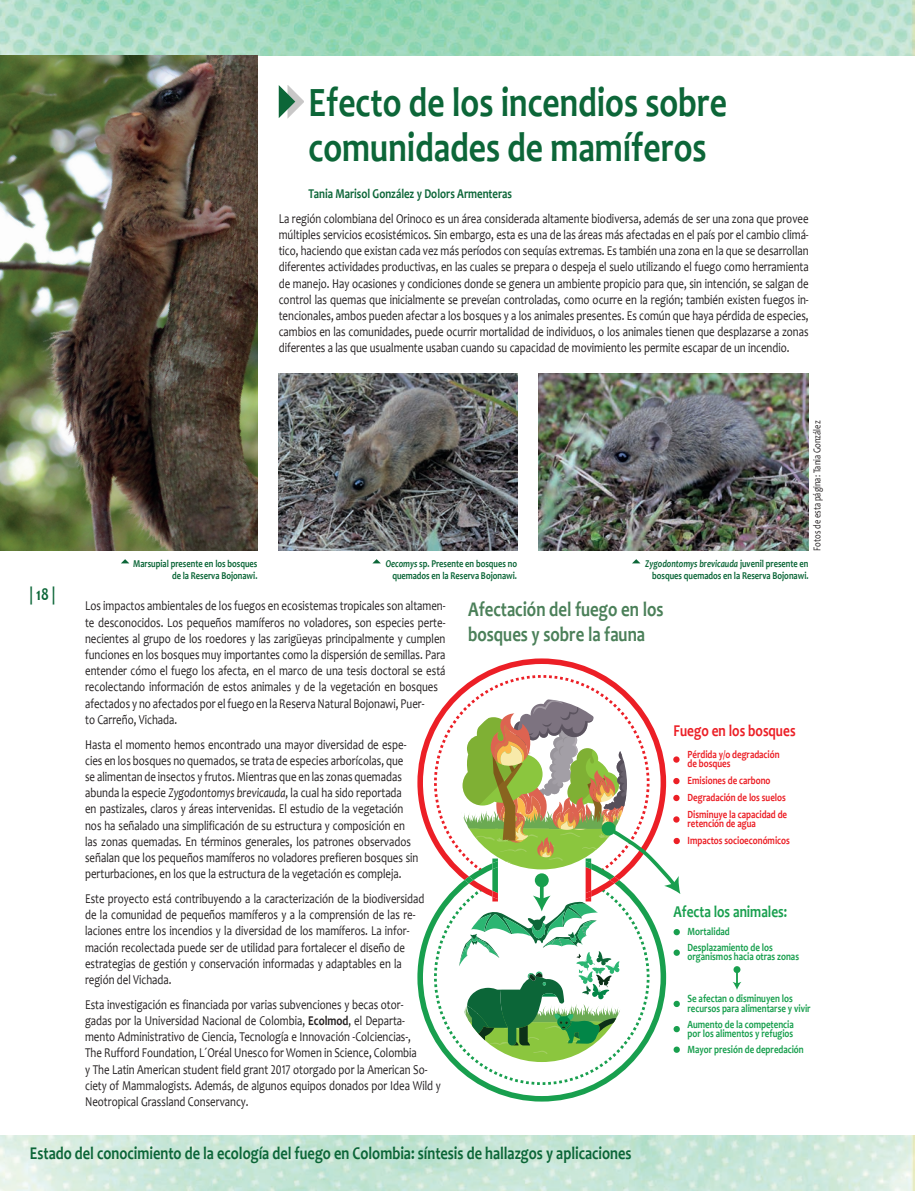
<style>
.page{position:relative;width:915px;height:1191px;background:#fff}
.page>*{position:absolute;margin:0;border:0;box-sizing:border-box;transform-origin:0 0}
.t1{font:700 42px/45px "Candara";color:#0c6638;scale:.8 1}
.t2{font:700 21px/25.2px "Candara";color:#4b8059;scale:.8 1}
.t3{font:700 18px "Candara";color:#0c6638;scale:.8 1}
.t4{font:700 16.65px "Candara";color:#189f4e;scale:.8 1}
.t5{font:700 16.65px "Candara";color:#ec1f26;scale:.8 1}
.t6{font:13.5px/16.2px "Candara";color:#231f20;scale:.8 1}
.t7{font:700 13.5px "Candara";color:#0c6638;scale:.8 1}
.t8{font:700 11.1px/9.3px "Candara";color:#189f4e;scale:.8 1}
.t9{font:700 11.1px/9.3px "Candara";color:#ec1f26;scale:.8 1}
.t10{font:700 10.5px/12.6px "Candara";color:#0c6638;text-align:right;scale:.8 1}
.t11{font:10.5px "Candara";color:#231f20;scale:.8 1}
.s1{font-style:italic}
.s2{font-weight:700}
</style>
<div class="page">
<img style="left:0;top:1135px;width:914px;height:56px">
<img style="left:0;top:0;width:914px;height:55px">
<svg style="left:417px;top:658px;width:217px;height:215px"></svg>
<svg style="left:417px;top:887px;width:220px;height:214px"></svg>
<div style="left:733px;top:966px;width:7px;height:7px;background:#189f4e;border-radius:50%"></div>
<svg style="left:732px;top:969px;width:9px;height:20px"></svg>
<svg style="left:456px;top:699px;width:224px;height:358px"></svg>
<img style="left:0;top:55px;width:257px;height:495px">
<img style="left:279px;top:373px;width:238px;height:177px">
<img style="left:538px;top:373px;width:270px;height:177px">
<div style="left:287px;top:85px;width:17px;height:33px;background:#231f20;opacity:.25"></div>
<svg style="left:279px;top:85px;width:16px;height:33px"></svg>
<svg style="left:373px;top:559px;width:8px;height:4px"></svg>
<svg style="left:121px;top:559px;width:8px;height:4px"></svg>
<svg style="left:632px;top:559px;width:8px;height:4px"></svg>
<h1 class="t1" style="left:308px;top:79px;width:524px">Efecto de los incendios sobre comunidades de mamíferos</h1>
<p class="t7" style="left:308px;top:185px;width:256px">Tania Marisol González y Dolors Armenteras</p>
<p class="t6" style="left:278px;top:210px;width:663px;text-align:justify">La región colombiana del Orinoco es un área considerada altamente biodiversa, además de ser una zona que provee múltiples servicios ecosistémicos. Sin embargo, esta es una de las áreas más afectadas en el país por el cambio climá&shy;tico, haciendo que existan cada vez más períodos con sequías extremas. Es también una zona en la que se desarrollan diferentes actividades productivas, en las cuales se prepara o despeja el suelo utilizando el fuego como herramienta de manejo. Hay ocasiones y condiciones donde se genera un ambiente propicio para que, sin intención, se salgan de control las quemas que inicialmente se preveían controladas, como ocurre en la región; también existen fuegos in&shy;tencionales, ambos pueden afectar a los bosques y a los animales presentes. Es común que haya pérdida de especies, cambios en las comunidades, puede ocurrir mortalidad de individuos, o los animales tienen que desplazarse a zonas diferentes a las que usualmente usaban cuando su capacidad de movimiento les permite escapar de un incendio.</p>
<h3 class="t3" style="left:30px;top:582px;width:34px">| 18 |</h3>
<p class="t11" style="left:810px;top:550px;width:164px;rotate:-90deg">Fotos de esta página: Tania González</p>
<p class="t10" style="left:133px;top:557px;width:157px">Marsupial presente en los bosques de la Reserva Bojonawi.</p>
<p class="t6" style="left:85px;top:598px;width:452px">Los impactos ambientales de los fuegos en ecosistemas tropicales son altamen&shy;te desconocidos. Los pequeños mamíferos no voladores, son especies perte&shy;necientes al grupo de los roedores y las zarigüeyas principalmente y cumplen funciones en los bosques muy importantes como la dispersión de semillas. Para entender cómo el fuego los afecta, en el marco de una tesis doctoral se está recolectando información de estos animales y de la vegetación en bosques afectados y no afectados por el fuego en la Reserva Natural Bojonawi, Puer-<br>to Carreño, Vichada.</p>
<p class="t6" style="left:85px;top:736px;width:418px">Hasta el momento hemos encontrado una mayor diversidad de espe&shy;cies en los bosques no quemados, se trata de especies arborícolas, que<br>se alimentan de insectos y frutos. Mientras que en las zonas quemadas abunda la especie <span class="s1">Zygodontomys brevicauda</span>, la cual ha sido reportada<br>en pastizales, claros y áreas intervenidas. El estudio de la vegetación nos ha señalado una simplificación de su estructura y composición en las zonas quemadas. En términos generales, los patrones observados señalan que los pequeños mamíferos no voladores prefieren bosques sin perturbaciones, en los que la estructura de la vegetación es compleja.</p>
<p class="t6" style="left:85px;top:890px;width:425px">Este proyecto está contribuyendo a la caracterización de la biodiversidad de la comunidad de pequeños mamíferos y a la comprensión de las re&shy;laciones entre los incendios y la diversidad de los mamíferos. La infor&shy;mación recolectada puede ser de utilidad para fortalecer el diseño de estrategias de gestión y conservación informadas y adaptables en la región del Vichada.</p>
<p class="t6" style="left:85px;top:996px;width:446px">Esta investigación es financiada por varias subvenciones y becas otor-<br>gadas por la Universidad Nacional de Colombia, <span class="s2">Ecolmod</span>, el Departa-<br>mento Administrativo de Ciencia, Tecnología e Innovación -Colciencias-,<br>The Rufford Foundation, L´Oréal Unesco for Women in Science, Colombia<br>y The Latin American student field grant 2017 otorgado por la American So&shy;ciety of Mammalogists. Además, de algunos equipos donados por Idea Wild y Neotropical Grassland Conservancy.</p>
<p class="t10" style="left:385px;top:557px;width:166px"><span class="s1">Oecomys</span> sp. Presente en bosques no quemados en la Reserva Bojonawi.</p>
<p class="t10" style="left:645px;top:557px;width:205px"><span class="s1">Zygodontomys brevicauda</span> juvenil presente en bosques quemados en la Reserva Bojonawi.</p>
<h2 class="t2" style="left:468px;top:596px;width:245px">Afectación del fuego en los bosques y sobre la fauna</h2>
<p class="t5" style="left:673px;top:720px;width:154px">Fuego en los bosques</p>
<p class="t9" style="left:687px;top:749px;width:117px">Pérdida y/o degradación de bosques</p>
<p class="t9" style="left:687px;top:772px;width:124px;line-height:17px">Emisiones de carbono<br>Degradación de los suelos</p>
<p class="t9" style="left:687px;top:809px;width:126px">Disminuye la capacidad de retención de agua</p>
<p class="t9" style="left:687px;top:835px;width:129px">Impactos socioeconómicos</p>
<p class="t4" style="left:673px;top:900px;width:143px">Afecta los animales:</p>
<p class="t8" style="left:687px;top:926px;width:54px">Mortalidad</p>
<p class="t8" style="left:687px;top:942px;width:141px">Desplazamiento de los organismos hacia otras zonas</p>
<p class="t8" style="left:687px;top:994px;width:155px">Se afectan o disminuyen los recursos para alimentarse y vivir</p>
<p class="t8" style="left:687px;top:1019px;width:134px">Aumento de la competencia por los alimentos y refugios</p>
<p class="t8" style="left:687px;top:1044px;width:147px">Mayor presión de depredación</p>
<h3 class="t3" style="left:30px;top:1142px;width:753px">Estado del conocimiento de la ecología del fuego en Colombia: síntesis de hallazgos y aplicaciones</h3>
</div>
